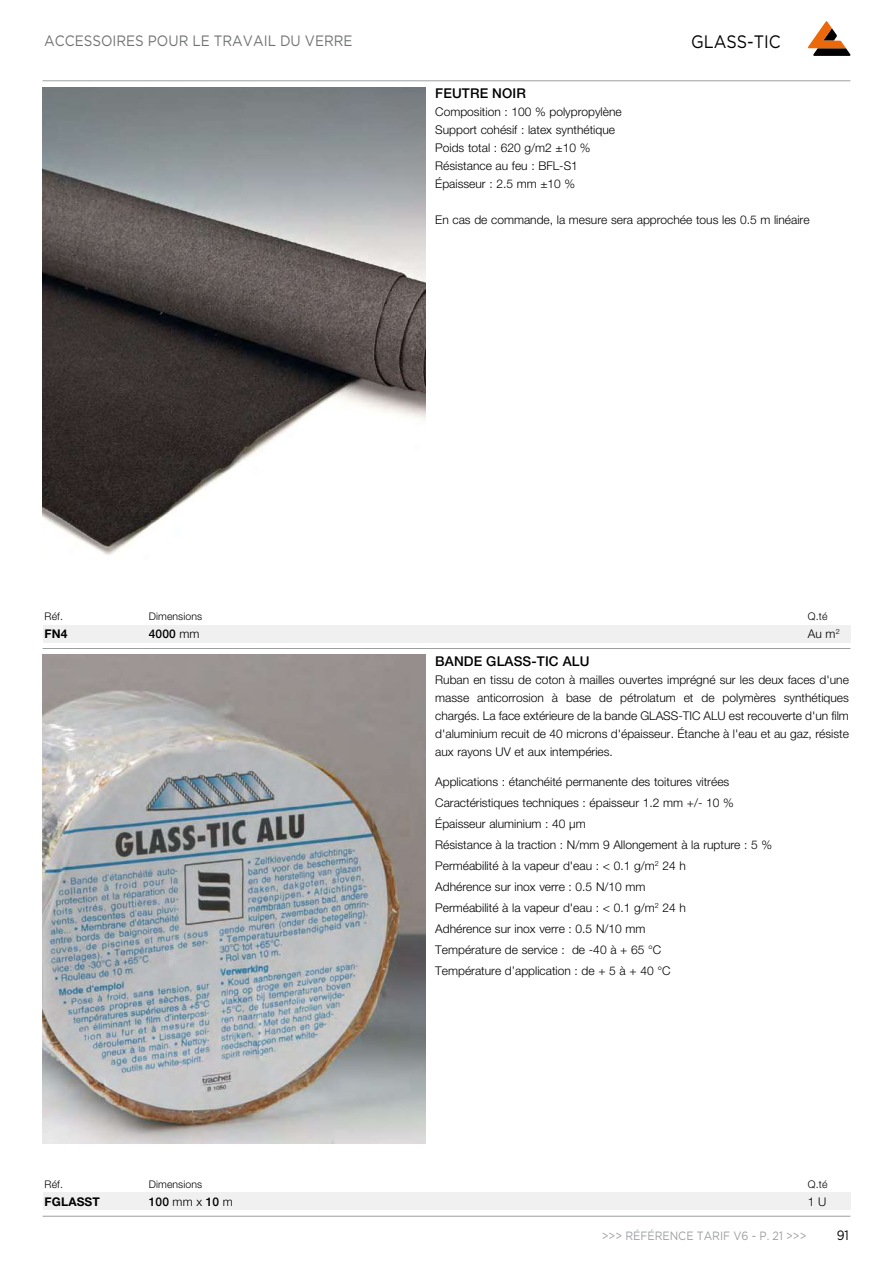
<style>
.page{position:relative;width:893px;height:1263px;background:#fff}
.page>*{position:absolute;margin:0;border:0;box-sizing:border-box;transform-origin:0 0}
.t1{font:18px "Gotham";color:#000;scale:.9 1}
.t2{font:15px "Gotham";color:#707172;scale:.9 1}
.t3{font:500 13.5px "Helvetica Neue LT Pro";letter-spacing:.01em;color:#000}
.t4{font:13.5px "Gotham";color:#000;scale:.9 1}
.t5{font:300 12px/21px "Helvetica Neue LT Pro";color:#000}
.t6{font:12px "Gotham";color:#9c9e9f;scale:.9 1}
.t7{font:500 12px "Helvetica Neue LT Pro";letter-spacing:.01em;color:#000}
.t8{font:700 12px "Helvetica Neue LT Pro";letter-spacing:.01em;color:#000}
.t9{font:300 10.5px "Helvetica Neue LT Pro";letter-spacing:.01em;color:#000}
.s1{font-weight:300}
</style>
<div class="page">
<svg style="left:808px;top:21px;width:42px;height:35px"></svg>
<hr style="left:43px;top:80px;width:807px;height:1px;background:#9c9e9f">
<hr style="left:43px;top:1216px;width:807px;height:1px;background:#9c9e9f">
<hr style="left:43px;top:648px;width:807px;height:1px;background:#9c9e9f">
<div style="left:43px;top:1193px;width:807px;height:17px;background:#f0f0f1"></div>
<img style="left:43px;top:655px;width:382px;height:489px">
<div style="left:43px;top:625px;width:807px;height:17px;background:#f0f0f1"></div>
<img style="left:43px;top:87px;width:382px;height:468px">
<p class="t2" style="left:44px;top:31px;width:344px">ACCESSOIRES POUR LE TRAVAIL DU VERRE</p>
<h1 class="t1" style="left:691px;top:30px;width:101px">GLASS-TIC</h1>
<p class="t3" style="left:435px;top:85px;width:92px">FEUTRE NOIR</p>
<p class="t5" style="left:435px;top:103px;width:188px;line-height:18px">Composition : 100 % polypropylène<br>Support cohésif : latex synthétique<br>Poids total : 620 g/m2 ±10 %<br>Résistance au feu : BFL-S1<br>Épaisseur : 2.5 mm ±10 %</p>
<p class="t5" style="left:435px;top:209px;width:376px">En cas de commande, la mesure sera approchée tous les 0.5 m linéaire</p>
<p class="t9" style="left:45px;top:610px;width:20px">Réf.</p>
<p class="t9" style="left:149px;top:610px;width:55px">Dimensions</p>
<p class="t9" style="left:808px;top:610px;width:21px">Q.té</p>
<p class="t8" style="left:45px;top:626px;width:24px">FN4</p>
<p class="t7" style="left:149px;top:626px;width:52px">4000 <span class="s1">mm</span></p>
<p class="t5" style="left:808px;top:623px;width:33px">Au m<sup>2</sup></p>
<p class="t3" style="left:435px;top:653px;width:156px">BANDE GLASS-TIC ALU</p>
<p class="t5" style="left:435px;top:670px;width:415px;line-height:18px;text-align:justify">Ruban en tissu de coton à mailles ouvertes imprégné sur les deux faces d'une masse anticorrosion à base de pétrolatum et de polymères synthétiques chargés. La face extérieure de la bande GLASS-TIC ALU est recouverte d'un film d'aluminium recuit de 40 microns d'épaisseur. Étanche à l'eau et au gaz, résiste aux rayons UV et aux intempéries.</p>
<p class="t5" style="left:435px;top:771px;width:338px">Applications : étanchéité permanente des toitures vitrées Caractéristiques techniques : épaisseur 1.2 mm +/- 10 % Épaisseur aluminium : 40 µm<br>Résistance à la traction : N/mm 9 Allongement à la rupture : 5 % Perméabilité à la vapeur d'eau : &lt; 0.1 g/m<sup>2</sup> 24 h<br>Adhérence sur inox verre : 0.5 N/10 mm<br>Perméabilité à la vapeur d'eau : &lt; 0.1 g/m<sup>2</sup> 24 h<br>Adhérence sur inox verre : 0.5 N/10 mm<br>Température de service : de -40 à + 65 °C<br>Température d’application : de + 5 à + 40 °C</p>
<p class="t9" style="left:45px;top:1178px;width:20px">Réf.</p>
<p class="t9" style="left:149px;top:1178px;width:55px">Dimensions</p>
<p class="t9" style="left:808px;top:1178px;width:21px">Q.té</p>
<p class="t8" style="left:45px;top:1194px;width:57px">FGLASST</p>
<p class="t7" style="left:149px;top:1194px;width:85px">100 <span class="s1">mm x</span> 10 <span class="s1">m</span></p>
<p class="t5" style="left:808px;top:1190px;width:20px">1 U</p>
<p class="t6" style="left:602px;top:1228px;width:229px">&gt;&gt;&gt; RÉFÉRENCE TARIF V6 - P. 21 &gt;&gt;&gt;</p>
<p class="t4" style="left:837px;top:1227px;width:15px">91</p>
</div>
